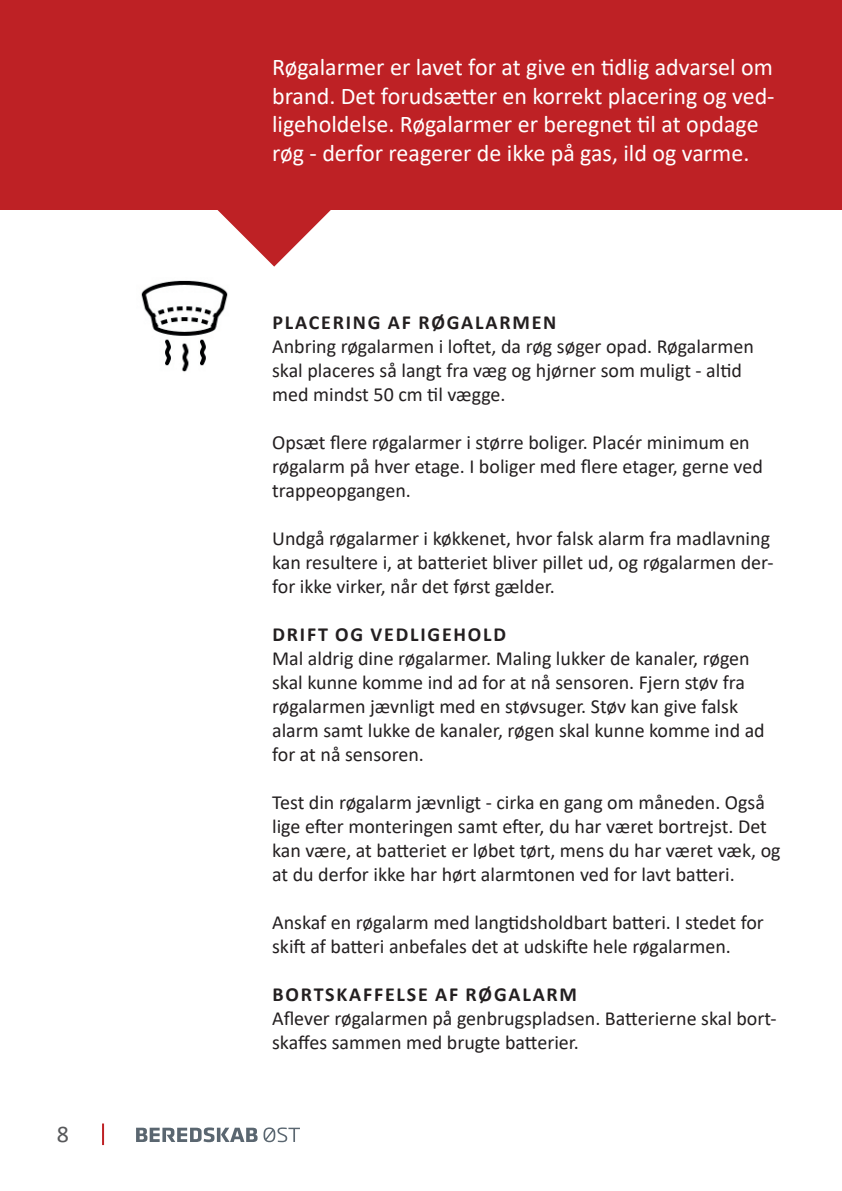
<style>
.page{position:relative;width:842px;height:1191px;background:#fff}
.page>*{position:absolute;margin:0;border:0;box-sizing:border-box;transform-origin:0 0}
.t1{font:24px/28.8px "Calibri";color:#fff}
.t2{font:24px "Calibri";color:#57585a}
.t3{font:20px/24px "Calibri";color:#231f20}
.t4{font:700 20px "Calibri";letter-spacing:.09em;color:#231f20}
</style>
<div class="page">
<svg style="left:136px;top:1127px;width:122px;height:15px"></svg>
<svg style="left:264px;top:1127px;width:36px;height:15px"></svg>
<hr style="left:102px;top:1123px;width:2px;height:22px;background:#be2125">
<svg style="left:217px;top:210px;width:114px;height:57px"></svg>
<div style="left:0;top:0;width:842px;height:210px;background:#be2125"></div>
<img style="left:141px;top:280px;width:87px;height:92px">
<p class="t2" style="left:57px;top:1117px;width:14px">8</p>
<p class="t1" style="left:272px;top:52px;width:504px">Røgalarmer er lavet for at give en tidlig advarsel om brand. Det forudsætter en korrekt placering og ved&shy;ligeholdelse. Røgalarmer er beregnet til at opdage røg - derfor reagerer de ikke på gas, ild og varme.</p>
<p class="t4" style="left:273px;top:308px;width:285px">PLACERING AF RØGALARMEN</p>
<p class="t3" style="left:272px;top:334px;width:483px">Anbring røgalarmen i loftet, da røg søger opad. Røgalarmen skal placeres så langt fra væg og hjørner som muligt - altid med mindst 50 cm til vægge.</p>
<p class="t3" style="left:272px;top:430px;width:492px">Opsæt flere røgalarmer i større boliger. Placér minimum en røgalarm på hver etage. I boliger med flere etager, gerne ved trappeopgangen.</p>
<p class="t3" style="left:272px;top:526px;width:503px">Undgå røgalarmer i køkkenet, hvor falsk alarm fra madlavning kan resultere i, at batteriet bliver pillet ud, og røgalarmen der&shy;for ikke virker, når det først gælder.</p>
<p class="t4" style="left:273px;top:620px;width:235px">DRIFT OG VEDLIGEHOLD</p>
<p class="t3" style="left:272px;top:646px;width:494px">Mal aldrig dine røgalarmer. Maling lukker de kanaler, røgen skal kunne komme ind ad for at nå sensoren. Fjern støv fra røgalarmen jævnligt med en støvsuger. Støv kan give falsk alarm samt lukke de kanaler, røgen skal kunne komme ind ad for at nå sensoren.</p>
<p class="t3" style="left:272px;top:790px;width:510px">Test din røgalarm jævnligt - cirka en gang om måneden. Også lige efter monteringen samt efter, du har været bortrejst. Det kan være, at batteriet er løbet tørt, mens du har været væk, og</p>
<p class="t3" style="left:272px;top:862px;width:464px">at du derfor ikke har hørt alarmtonen ved for lavt batteri.</p>
<p class="t3" style="left:272px;top:910px;width:493px">Anskaf en røgalarm med langtidsholdbart batteri. I stedet for skift af batteri anbefales det at udskifte hele røgalarmen.</p>
<p class="t4" style="left:273px;top:980px;width:306px">BORTSKAFFELSE AF RØGALARM</p>
<p class="t3" style="left:272px;top:1006px;width:506px">Aflever røgalarmen på genbrugspladsen. Batterierne skal bort&shy;skaffes sammen med brugte batterier.</p>
</div>
